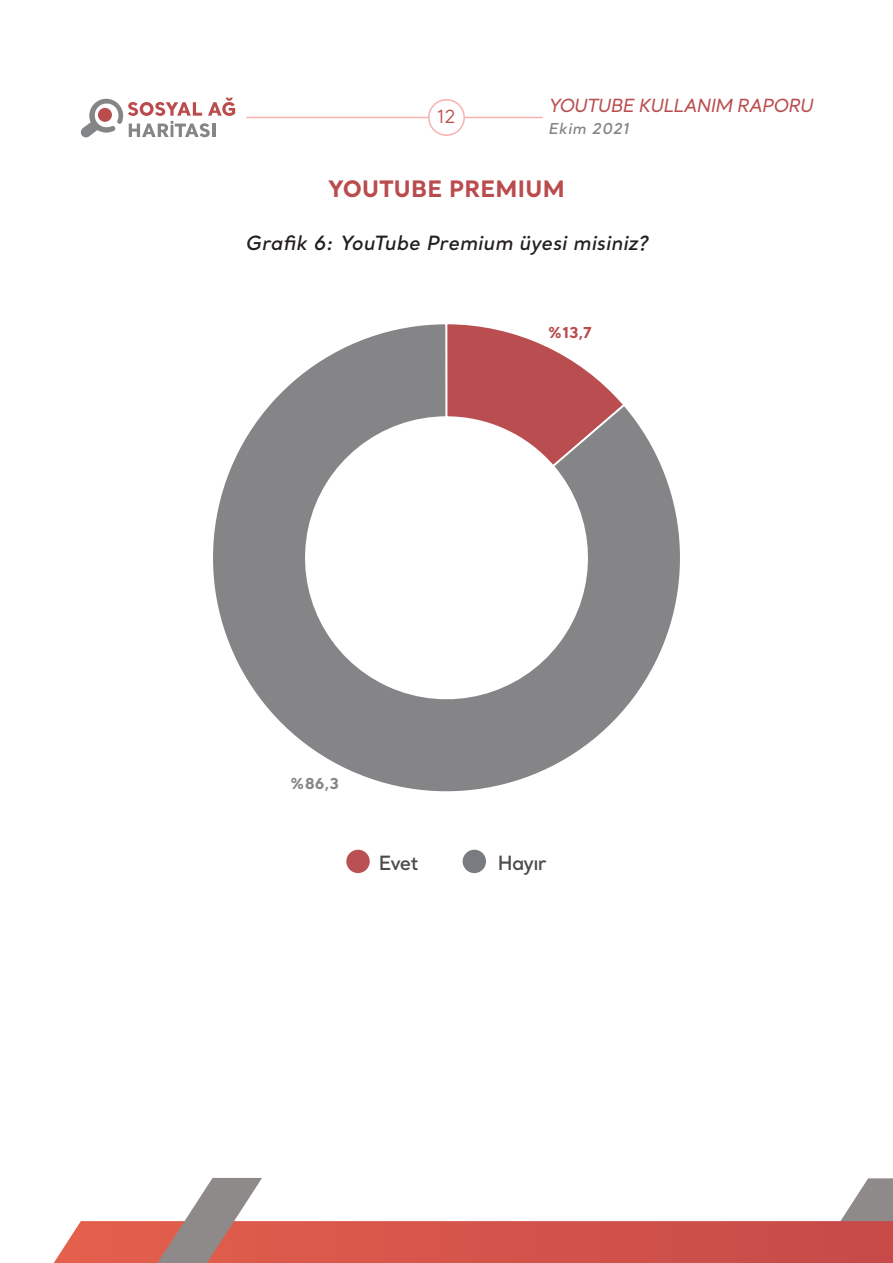
<style>
.page{position:relative;width:893px;height:1263px;background:#fff}
.page>*{position:absolute;margin:0;border:0;box-sizing:border-box;transform-origin:0 0}
.ANA_METIN{font:700 22.5px "Santral";letter-spacing:.015em;color:#ba4c4e}
.ANA_METIN-2{font:italic 600 19.5px "Santral";letter-spacing:.005em;color:#231f20}
.t1{font:600 19.5px "Santral";letter-spacing:-.04em;color:#4b4c4b}
.t2{font:italic 500 18px "Santral";letter-spacing:-.03em;color:#ba4c4e}
.t3{font:18px "Santral";color:#bc4c4e}
.t4{font:italic 600 15px "Santral";letter-spacing:.04em;color:#848587}
.t5{font:700 15px "Santral";color:#ba4c4d}
.t6{font:700 15px "Santral";color:#848587}
</style>
<div class="page">
<svg style="left:54px;top:1178px;width:839px;height:85px"></svg>
<hr style="left:246px;top:117px;width:182px;height:1px;background:#f37d7d">
<hr style="left:465px;top:117px;width:78px;height:1px;background:#f37d7d">
<div style="left:428px;top:99px;width:37px;height:37px;border:2px solid #f37d7d;border-radius:50%"></div>
<svg style="left:80px;top:98px;width:155px;height:40px"></svg>
<svg style="left:213px;top:324px;width:467px;height:468px"></svg>
<div style="left:346px;top:850px;width:24px;height:23px;background:#b95054;border-radius:50%"></div>
<div style="left:463px;top:850px;width:23px;height:23px;background:#787c80;border-radius:50%"></div>
<p class="t3" style="left:437px;top:105px;width:20px">12</p>
<p class="t2" style="left:548px;top:94px;width:266px">YOUTUBE KULLANIM RAPORU</p>
<p class="t4" style="left:548px;top:119px;width:82px">Ekim 2021</p>
<p class="ANA_METIN" style="left:328px;top:173px;width:238px">YOUTUBE PREMIUM</p>
<p class="ANA_METIN-2" style="left:245px;top:230px;width:404px">Grafik 6: YouTube Premium üyesi misiniz?</p>
<p class="t5" style="left:548px;top:322px;width:46px">%13,7</p>
<p class="t6" style="left:290px;top:773px;width:50px">%86,3</p>
<p class="t1" style="left:379px;top:849px;width:41px">Evet</p>
<p class="t1" style="left:498px;top:849px;width:50px">Hayır</p>
</div>
